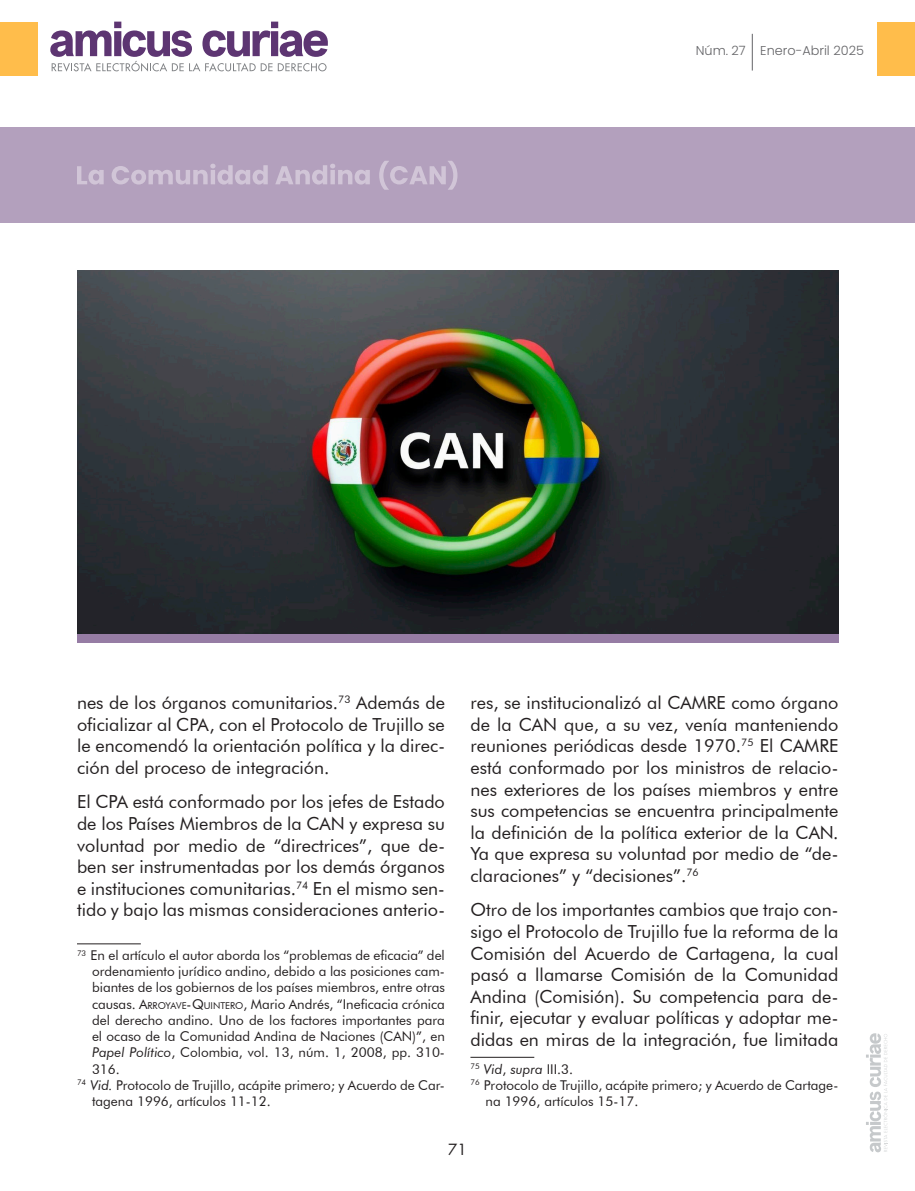
<style>
.page{position:relative;width:915px;height:1191px;background:#fff}
.page>*{position:absolute;margin:0;border:0;box-sizing:border-box;transform-origin:0 0}
.t1{font:18px/21.6px "Futura BT";color:#231f20;text-align:justify}
.t2{font:15px "Futura Std";color:#231f20}
.t3{font:13.5px "Futura BT";color:#231f20}
.t4{font:italic 13.5px "Futura BT";color:#231f20}
.t5{font:300 12.75px "Poppins";color:#636366}
.s1{font-style:inherit}
.s2{font-size:9.45px}
.s3{font-style:italic}
.s4{font-style:normal}
</style>
<div class="page">
<svg style="left:866px;top:1033px;width:21px;height:119px"></svg>
<div style="left:0;top:128px;width:914px;height:95px;background:#b3a0bd"></div>
<svg style="left:77px;top:161px;width:380px;height:29px"></svg>
<hr style="left:77px;top:943px;width:64px;height:1px;background:#231f20">
<hr style="left:470px;top:1057px;width:64px;height:1px;background:#231f20">
<img style="left:77px;top:270px;width:761px;height:364px">
<div style="left:77px;top:634px;width:761px;height:8px;background:#967ca4"></div>
<svg style="left:50px;top:22px;width:278px;height:50px"></svg>
<div style="left:0;top:22px;width:38px;height:53px;background:#ffbd4b"></div>
<div style="left:877px;top:22px;width:37px;height:53px;background:#ffbd4b"></div>
<hr style="left:751px;top:34px;width:1px;height:37px;background:#636366">
<p class="t5" style="left:695px;top:43px;width:170px">Núm. 27 Enero-Abril 2025</p>
<p class="t1" style="left:77px;top:692px;width:369px">nes de los órganos comunitarios.<sup>73</sup> Además de oficializar al CPA, con el Protocolo de Trujillo se le encomendó la orientación política y la direc&shy;ción del proceso de integración.</p>
<p class="t1" style="left:77px;top:791px;width:369px">El CPA está conformado por los jefes de Estado de los Países Miembros de la CAN y expresa su voluntad por medio de “directrices”, que de&shy;ben ser instrumentadas por los demás órganos e instituciones comunitarias.<sup>74</sup> En el mismo sen&shy;tido y bajo las mismas consideraciones anterio-</p>
<p class="t3" style="left:77px;top:947px;width:369px"><sup>73</sup> En el artículo el autor aborda los “problemas de eficacia” del</p>
<p class="t3" style="left:92px;top:963px;width:354px">ordenamiento jurídico andino, debido a las posiciones cam-</p>
<p class="t3" style="left:92px;top:979px;width:354px">biantes de los gobiernos de los países miembros, entre otras</p>
<p class="t3" style="left:92px;top:995px;width:354px">causas. <span class="s1">A</span><span class="s2">RROYAVE</span><span class="s1">-Q</span><span class="s2">UINTERO</span>, Mario Andrés, “Ineficacia crónica</p>
<p class="t3" style="left:92px;top:1012px;width:354px">del derecho andino. Uno de los factores importantes para</p>
<p class="t3" style="left:92px;top:1028px;width:354px">el ocaso de la Comunidad Andina de Naciones (CAN)”, en</p>
<p class="t3" style="left:92px;top:1044px;width:354px"><span class="s3">Papel Político</span>, Colombia, vol. 13, núm. 1, 2008, pp. 310-</p>
<p class="t3" style="left:92px;top:1060px;width:29px">316.</p>
<p class="t3" style="left:77px;top:1076px;width:369px"><sup>74</sup> <span class="s3">Vid.</span> Protocolo de Trujillo, acápite primero; y Acuerdo de Car-</p>
<p class="t3" style="left:92px;top:1093px;width:180px">tagena 1996, artículos 11-12.</p>
<p class="t1" style="left:470px;top:692px;width:369px">res, se institucionalizó al CAMRE como órgano de la CAN que, a su vez, venía manteniendo reuniones periódicas desde 1970.<sup>75</sup> El CAMRE está conformado por los ministros de relacio&shy;nes exteriores de los países miembros y entre sus competencias se encuentra principalmente la definición de la política exterior de la CAN.<br>Ya que expresa su voluntad por medio de “de&shy;claraciones” y “decisiones”.<sup>76</sup></p>
<p class="t1" style="left:470px;top:899px;width:369px">Otro de los importantes cambios que trajo con&shy;sigo el Protocolo de Trujillo fue la reforma de la Comisión del Acuerdo de Cartagena, la cual pasó a llamarse Comisión de la Comunidad Andina (Comisión). Su competencia para de&shy;finir, ejecutar y evaluar políticas y adoptar me&shy;didas en miras de la integración, fue limitada</p>
<p class="t4" style="left:470px;top:1060px;width:104px"><sup>75</sup> Vid<span class="s4">,</span> supra <span class="s4">III.3.</span></p>
<p class="t3" style="left:470px;top:1076px;width:369px"><sup>76</sup> Protocolo de Trujillo, acápite primero; y Acuerdo de Cartage-</p>
<p class="t3" style="left:485px;top:1093px;width:154px">na 1996, artículos 15-17.</p>
<p class="t2" style="left:448px;top:1139px;width:20px">71</p>
</div>
